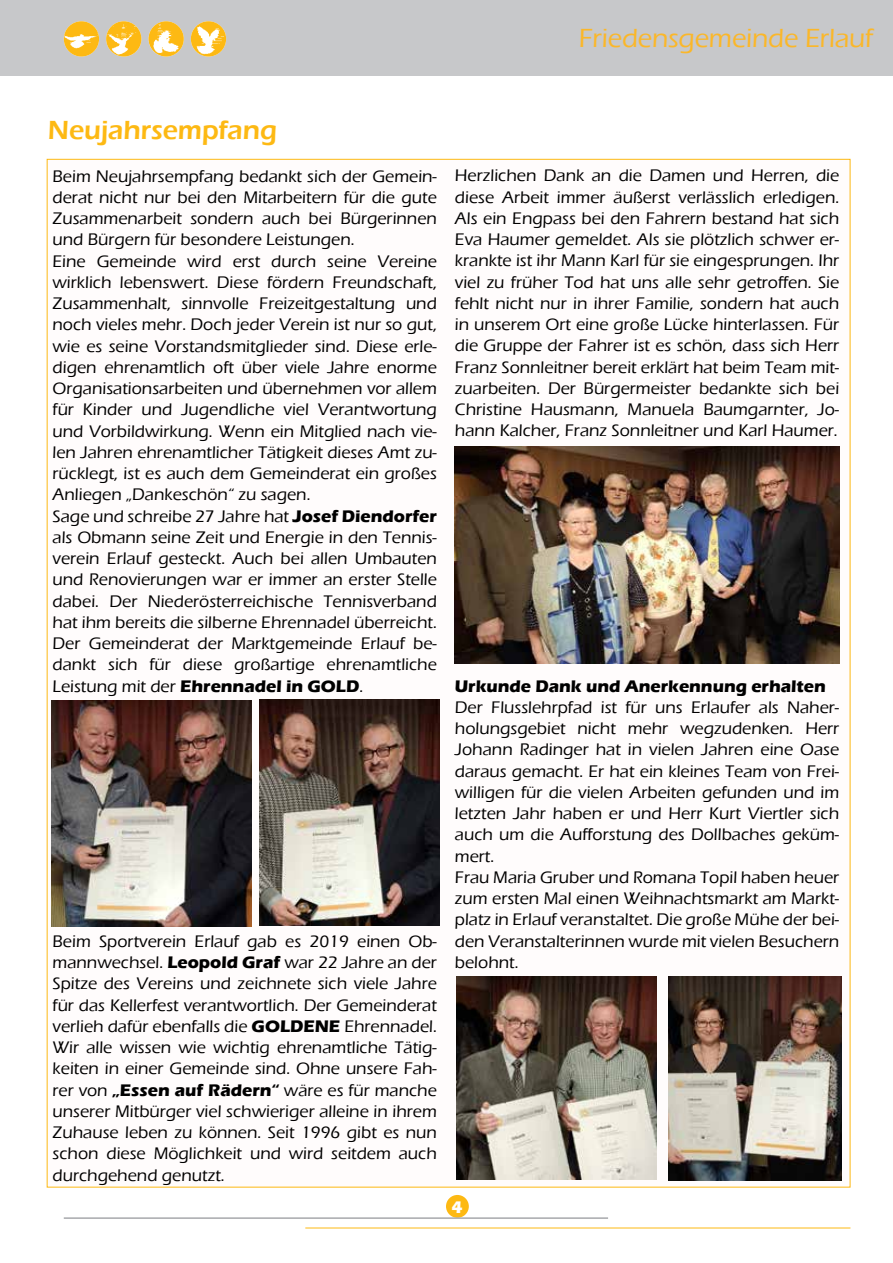
<style>
.page{position:relative;width:893px;height:1263px;background:#fff}
.page>*{position:absolute;margin:0;border:0;box-sizing:border-box;transform-origin:0 0}
.t1{font:500 27px "Eras ITC";letter-spacing:-.005em;color:#fbb729}
.t2{font:600 27px "Eras ITC";color:#fdb913}
.t3{font:500 17.25px/21.3px "Eras ITC";color:#000}
.t4{font:700 17.25px "Eras ITC";color:#000}
.t5{font:700 17.25px "Eras ITC";color:#fff}
.s1{font-weight:700}
</style>
<div class="page">
<div style="left:0;top:0;width:893px;height:75px;background:#c7c8ca"></div>
<img style="left:64px;top:21px;width:35px;height:36px;border-radius:18px">
<img style="left:106px;top:21px;width:35px;height:36px;border-radius:18px">
<img style="left:148px;top:21px;width:36px;height:36px;border-radius:18px">
<img style="left:191px;top:21px;width:35px;height:36px;border-radius:18px">
<div style="left:446px;top:1195px;width:23px;height:23px;background:#fdb913;border-radius:50%"></div>
<hr style="left:305px;top:1227px;width:545px;height:1px;background:#fdb913">
<hr style="left:64px;top:1217px;width:544px;height:2px;background:#a7a9ac">
<img style="left:456px;top:977px;width:201px;height:202px">
<img style="left:455px;top:446px;width:384px;height:217px">
<img style="left:51px;top:700px;width:201px;height:227px">
<img style="left:260px;top:699px;width:180px;height:227px">
<img style="left:669px;top:977px;width:173px;height:203px">
<h1 class="t1" style="left:579px;top:23px;width:296px">Friedensgemeinde Erlauf</h1>
<h1 class="t2" style="left:48px;top:115px;width:231px">Neujahrsempfang</h1>
<p class="t3" style="left:53px;top:165px;width:386px">Beim Neujahrsempfang bedankt sich der Gemein&shy;derat nicht nur bei den Mitarbeitern für die gute Zusammenarbeit sondern auch bei Bürgerinnen und Bürgern für besondere Leistungen.<br>Eine Gemeinde wird erst durch seine Vereine wirklich lebenswert. Diese fördern Freundschaft, Zusammenhalt, sinnvolle Freizeitgestaltung und noch vieles mehr. Doch jeder Verein ist nur so gut, wie es seine Vorstandsmitglieder sind. Diese erle&shy;digen ehrenamtlich oft über viele Jahre enorme Organisationsarbeiten und übernehmen vor allem für Kinder und Jugendliche viel Verantwortung und Vorbildwirkung. Wenn ein Mitglied nach vie&shy;len Jahren ehrenamtlicher Tätigkeit dieses Amt zu&shy;rücklegt, ist es auch dem Gemeinderat ein großes Anliegen „Dankeschön“ zu sagen.<br>Sage und schreibe 27 Jahre hat <span class="s1">Josef Diendorfer </span>als Obmann seine Zeit und Energie in den Tennis&shy;verein Erlauf gesteckt. Auch bei allen Umbauten und Renovierungen war er immer an erster Stelle dabei. Der Niederösterreichische Tennisverband hat ihm bereits die silberne Ehrennadel überreicht.<br>Der Gemeinderat der Marktgemeinde Erlauf be&shy;dankt sich für diese großartige ehrenamtliche Leistung mit der <span class="s1">Ehrennadel in GOLD</span>.</p>
<p class="t3" style="left:53px;top:931px;width:386px;text-align:justify">Beim Sportverein Erlauf gab es 2019 einen Ob&shy;mannwechsel. <span class="s1">Leopold Graf</span> war 22 Jahre an der Spitze des Vereins und zeichnete sich viele Jahre für das Kellerfest verantwortlich. Der Gemeinderat verlieh dafür ebenfalls die <span class="s1">GOLDENE</span> Ehrennadel.<br>Wir alle wissen wie wichtig ehrenamtliche Tätig&shy;keiten in einer Gemeinde sind. Ohne unsere Fah&shy;rer von <span class="s1">„Essen auf Rädern“</span> wäre es für manche unserer Mitbürger viel schwieriger alleine in ihrem Zuhause leben zu können. Seit 1996 gibt es nun schon diese Möglichkeit und wird seitdem auch durchgehend genutzt.</p>
<p class="t3" style="left:455px;top:165px;width:386px;text-align:justify">Herzlichen Dank an die Damen und Herren, die diese Arbeit immer äußerst verlässlich erledigen.<br>Als ein Engpass bei den Fahrern bestand hat sich Eva Haumer gemeldet. Als sie plötzlich schwer er&shy;krankte ist ihr Mann Karl für sie eingesprungen. Ihr viel zu früher Tod hat uns alle sehr getroffen. Sie fehlt nicht nur in ihrer Familie, sondern hat auch in unserem Ort eine große Lücke hinterlassen. Für die Gruppe der Fahrer ist es schön, dass sich Herr Franz Sonnleitner bereit erklärt hat beim Team mit&shy;zuarbeiten. Der Bürgermeister bedankte sich bei Christine Hausmann, Manuela Baumgarnter, Jo&shy;hann Kalcher, Franz Sonnleitner und Karl Haumer.</p>
<p class="t4" style="left:455px;top:676px;width:372px">Urkunde Dank und Anerkennung erhalten</p>
<p class="t3" style="left:455px;top:696px;width:386px">Der Flusslehrpfad ist für uns Erlaufer als Naher&shy;holungsgebiet nicht mehr wegzudenken. Herr Johann Radinger hat in vielen Jahren eine Oase daraus gemacht. Er hat ein kleines Team von Frei&shy;willigen für die vielen Arbeiten gefunden und im letzten Jahr haben er und Herr Kurt Viertler sich auch um die Aufforstung des Dollbaches geküm&shy;mert.<br>Frau Maria Gruber und Romana Topil haben heuer zum ersten Mal einen Weihnachtsmarkt am Markt&shy;platz in Erlauf veranstaltet. Die große Mühe der bei&shy;den Veranstalterinnen wurde mit vielen Besuchern belohnt.</p>
<p class="t5" style="left:451px;top:1198px;width:13px">4</p>
</div>
